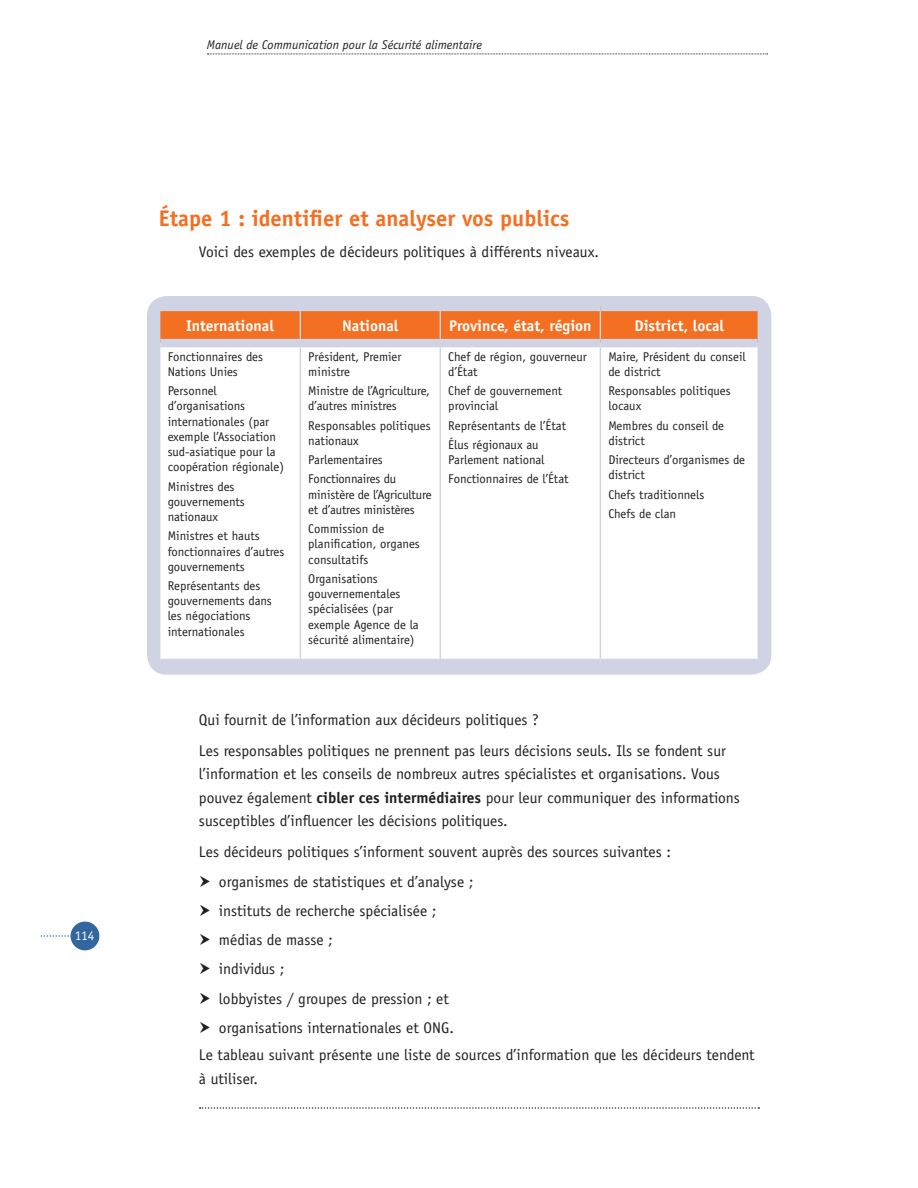
<style>
.page{position:relative;width:918px;height:1188px;background:#fff}
.page>*{position:absolute;margin:0;border:0;box-sizing:border-box;transform-origin:0 0}
.t1{font:700 22.65px "Officina Sans";color:#f36f21}
.t2{font:15.45px/29.2px "Officina Sans";color:#231f20}
.t3{font:700 15.45px "Officina Sans";color:#fff}
.t4{font:13.2px "Officina Sans";color:#fff}
.t5{font:12.75px/15.3px "Officina Sans";color:#231f20}
.t6{font:italic 12.75px "Officina Sans";color:#231f20}
.s1{font-weight:700}
</style>
<div class="page">
<svg style="left:40px;top:935px;width:31px;height:2px"></svg>
<svg style="left:207px;top:54px;width:561px;height:1px"></svg>
<svg style="left:200px;top:1107px;width:559px;height:2px"></svg>
<div style="left:71px;top:922px;width:28px;height:28px;background:#31669f;border-radius:50%"></div>
<div style="left:147px;top:296px;width:624px;height:379px;background:#cfd3e4;border-radius:20px"></div>
<div style="left:160px;top:347px;width:598px;height:312px;background:#fff"></div>
<hr style="left:300px;top:347px;width:1px;height:312px;background:#cfd3e4">
<hr style="left:440px;top:347px;width:1px;height:312px;background:#cfd3e4">
<svg style="left:160px;top:307px;width:598px;height:36px"></svg>
<div style="left:600px;top:339px;width:158px;height:8px;background:#cfd3e4"></div>
<hr style="left:600px;top:347px;width:1px;height:312px;background:#cfd3e4">
<p class="t4" style="left:75px;top:931px;width:21px">114</p>
<p class="t6" style="left:207px;top:40px;width:277px">Manuel de Communication pour la Sécurité alimentaire</p>
<h1 class="t1" style="left:159px;top:209px;width:412px">Étape 1 : identifier et analyser vos publics</h1>
<p class="t2" style="left:199px;top:238px;width:402px">Voici des exemples de décideurs politiques à différents niveaux.</p>
<p class="t3" style="left:186px;top:320px;width:89px">International</p>
<p class="t3" style="left:342px;top:320px;width:58px">National</p>
<p class="t3" style="left:449px;top:320px;width:144px">Province, état, région</p>
<p class="t3" style="left:635px;top:320px;width:91px">District, local</p>
<p class="t5" style="left:168px;top:350px;width:97px">Fonctionnaires des<br>Nations Unies</p>
<p class="t5" style="left:168px;top:384px;width:118px">Personnel d’organisations internationales (par exemple l’Association sud-asiatique pour la coopération régionale)</p>
<p class="t5" style="left:168px;top:480px;width:79px">Ministres des gouvernements nationaux</p>
<p class="t5" style="left:168px;top:529px;width:118px">Ministres et hauts fonctionnaires d’autres gouvernements</p>
<p class="t5" style="left:168px;top:579px;width:106px">Représentants des gouvernements dans les négociations internationales</p>
<p class="t5" style="left:308px;top:350px;width:95px">Président, Premier ministre</p>
<p class="t5" style="left:308px;top:384px;width:123px">Ministre de l’Agriculture, d’autres ministres</p>
<p class="t5" style="left:308px;top:419px;width:124px">Responsables politiques nationaux</p>
<p class="t5" style="left:308px;top:451px;width:89px;line-height:19.2px">Parlementaires<br>Fonctionnaires du</p>
<p class="t5" style="left:308px;top:488px;width:125px">ministère de l’Agriculture et d’autres ministères</p>
<p class="t5" style="left:308px;top:522px;width:113px">Commission de planification, organes consultatifs</p>
<p class="t5" style="left:308px;top:572px;width:112px">Organisations gouvernementales spécialisées (par exemple Agence de la sécurité alimentaire)</p>
<p class="t5" style="left:448px;top:350px;width:140px">Chef de région, gouverneur d’État</p>
<p class="t5" style="left:448px;top:384px;width:115px">Chef de gouvernement provincial</p>
<p class="t5" style="left:448px;top:417px;width:119px;line-height:19.2px">Représentants de l’État<br>Élus régionaux au</p>
<p class="t5" style="left:448px;top:451px;width:122px;line-height:19.2px">Parlement national<br>Fonctionnaires de l’État</p>
<p class="t5" style="left:608px;top:350px;width:139px">Maire, Président du conseil de district</p>
<p class="t5" style="left:608px;top:384px;width:124px">Responsables politiques locaux</p>
<p class="t5" style="left:608px;top:419px;width:117px">Membres du conseil de district</p>
<p class="t5" style="left:608px;top:453px;width:138px">Directeurs d’organismes de district</p>
<p class="t5" style="left:608px;top:486px;width:98px;line-height:19.2px">Chefs traditionnels<br>Chefs de clan</p>
<p class="t2" style="left:199px;top:705px;width:529px;line-height:31.3px">Qui fournit de l’information aux décideurs politiques ?<br>Les responsables politiques ne prennent pas leurs décisions seuls. Ils se fondent sur</p>
<p class="t2" style="left:199px;top:764px;width:542px;line-height:23.2px">l’information et les conseils de nombreux autres spécialistes et organisations. Vous pouvez également <span class="s1">cibler ces intermédiaires</span> pour leur communiquer des informations susceptibles d’influencer les décisions politiques.</p>
<p class="t2" style="left:219px;top:839px;width:454px;text-indent:-20px">Les décideurs politiques s’informent souvent auprès des sources suivantes : organismes de statistiques et d’analyse ;<br>instituts de recherche spécialisée ;<br>médias de masse ;<br>individus ;<br>lobbyistes / groupes de pression ; et<br>organisations internationales et ONG.</p>
<p class="t2" style="left:199px;top:1045px;width:557px;line-height:23.2px">Le tableau suivant présente une liste de sources d’information que les décideurs tendent à utiliser.</p>
</div>
